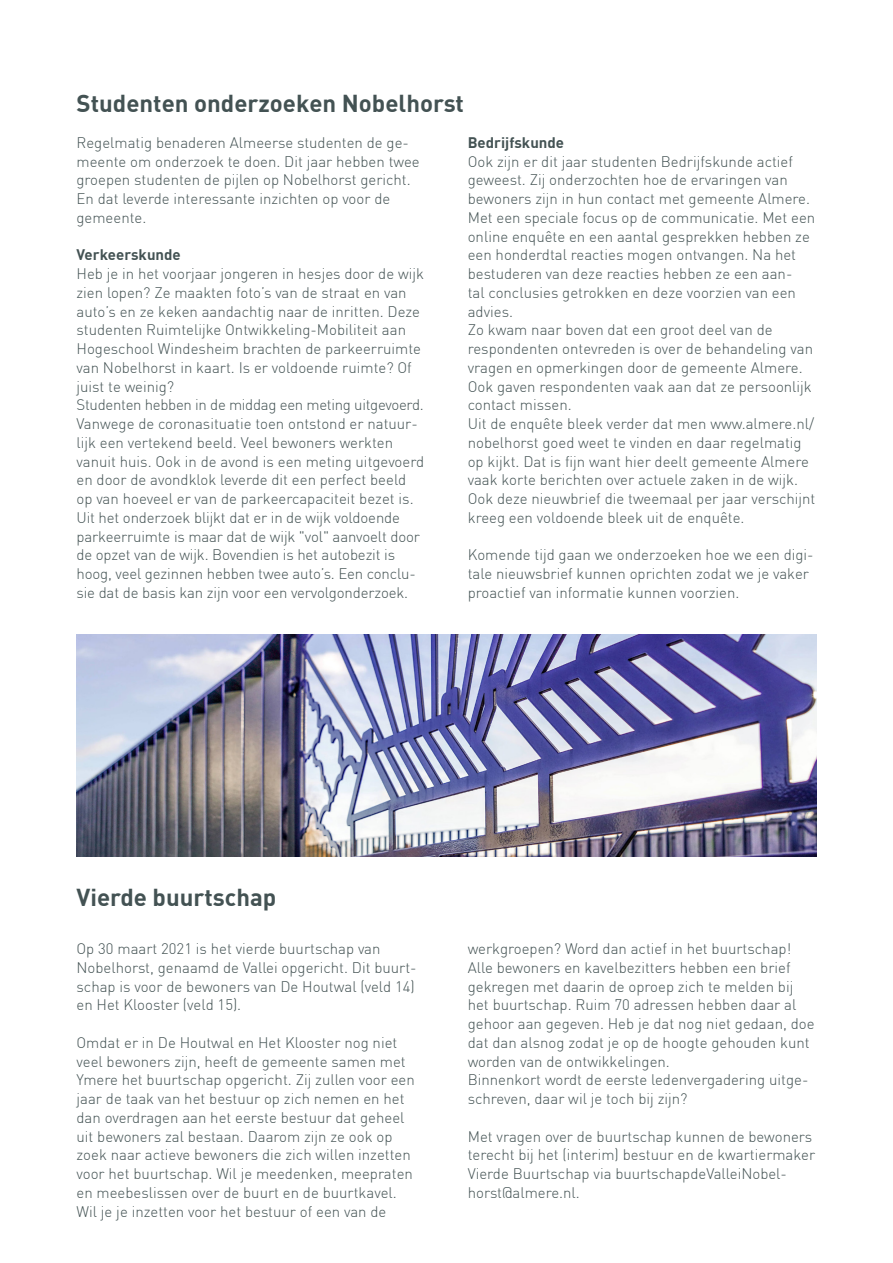
<style>
.page{position:relative;width:893px;height:1263px;background:#fff}
.page>*{position:absolute;margin:0;border:0;box-sizing:border-box;transform-origin:0 0}
.Kop{font:700 24px "DIN";color:#435253}
.t1{font:300 15px/18.8px "DIN";color:#435253}
.Tussenkopje{font:700 15px "DIN";color:#435253}
</style>
<div class="page">
<img style="left:77px;top:635px;width:739px;height:221px">
<p class="Kop" style="left:77px;top:88px;width:389px">Studenten onderzoeken Nobelhorst</p>
<p class="t1" style="left:77px;top:133px;width:345px">Regelmatig benaderen Almeerse studenten de ge&shy;meente om onderzoek te doen. Dit jaar hebben twee groepen studenten de pijlen op Nobelhorst gericht.<br>En dat leverde interessante inzichten op voor de gemeente.</p>
<p class="Tussenkopje" style="left:77px;top:245px;width:106px">Verkeerskunde</p>
<p class="t1" style="left:77px;top:264px;width:349px">Heb je in het voorjaar jongeren in hesjes door de wijk zien lopen? Ze maakten foto’s van de straat en van auto’s en ze keken aandachtig naar de inritten. Deze studenten Ruimtelijke Ontwikkeling- Mobiliteit aan Hogeschool Windesheim brachten de parkeerruimte van Nobelhorst in kaart. Is er voldoende ruimte? Of juist te weinig?</p>
<p class="t1" style="left:77px;top:395px;width:349px">Studenten hebben in de middag een meting uitgevoerd.<br>Vanwege de coronasituatie toen ontstond er natuur&shy;lijk een vertekend beeld. Veel bewoners werkten vanuit huis. Ook in de avond is een meting uitgevoerd en door de avondklok leverde dit een perfect beeld op van hoeveel er van de parkeercapaciteit bezet is.</p>
<p class="t1" style="left:77px;top:508px;width:345px">Uit het onderzoek blijkt dat er in de wijk voldoende parkeerruimte is maar dat de wijk "vol" aanvoelt door de opzet van de wijk. Bovendien is het autobezit is hoog, veel gezinnen hebben twee auto’s. Een conclu&shy;sie dat de basis kan zijn voor een vervolgonderzoek.</p>
<p class="Tussenkopje" style="left:468px;top:133px;width:98px">Bedrijfskunde</p>
<p class="t1" style="left:468px;top:152px;width:349px">Ook zijn er dit jaar studenten Bedrijfskunde actief geweest. Zij onderzochten hoe de ervaringen van bewoners zijn in hun contact met gemeente Almere.<br>Met een speciale focus op de communicatie. Met een online enquête en een aantal gesprekken hebben ze een honderdtal reacties mogen ontvangen. Na het bestuderen van deze reacties hebben ze een aan-<br>tal conclusies getrokken en deze voorzien van een advies.</p>
<p class="t1" style="left:468px;top:320px;width:347px">Zo kwam naar boven dat een groot deel van de respondenten ontevreden is over de behandeling van vragen en opmerkingen door de gemeente Almere.<br>Ook gaven respondenten vaak aan dat ze persoonlijk contact missen.</p>
<p class="t1" style="left:468px;top:414px;width:349px">Uit de enquête bleek verder dat men www.almere.nl/ nobelhorst goed weet te vinden en daar regelmatig op kijkt. Dat is fijn want hier deelt gemeente Almere vaak korte berichten over actuele zaken in de wijk.<br>Ook deze nieuwbrief die tweemaal per jaar verschijnt kreeg een voldoende bleek uit de enquête.</p>
<p class="t1" style="left:468px;top:545px;width:347px">Komende tijd gaan we onderzoeken hoe we een digi&shy;tale nieuwsbrief kunnen oprichten zodat we je vaker proactief van informatie kunnen voorzien.</p>
<p class="Kop" style="left:77px;top:882px;width:201px">Vierde buurtschap</p>
<p class="t1" style="left:77px;top:939px;width:342px">Op 30 maart 2021 is het vierde buurtschap van Nobelhorst, genaamd de Vallei opgericht. Dit buurt&shy;schap is voor de bewoners van De Houtwal (veld 14) en Het Klooster (veld 15).</p>
<p class="t1" style="left:77px;top:1033px;width:340px">Omdat er in De Houtwal en Het Klooster nog niet veel bewoners zijn, heeft de gemeente samen met Ymere het buurtschap opgericht. Zij zullen voor een jaar de taak van het bestuur op zich nemen en het dan overdragen aan het eerste bestuur dat geheel uit bewoners zal bestaan. Daarom zijn ze ook op zoek naar actieve bewoners die zich willen inzetten voor het buurtschap. Wil je meedenken, meepraten en meebeslissen over de buurt en de buurtkavel.<br>Wil je je inzetten voor het bestuur of een van de</p>
<p class="t1" style="left:468px;top:939px;width:325px">werkgroepen? Word dan actief in het buurtschap!</p>
<p class="t1" style="left:468px;top:958px;width:348px">Alle bewoners en kavelbezitters hebben een brief gekregen met daarin de oproep zich te melden bij het buurtschap. Ruim 70 adressen hebben daar al gehoor aan gegeven. Heb je dat nog niet gedaan, doe dat dan alsnog zodat je op de hoogte gehouden kunt worden van de ontwikkelingen.</p>
<p class="t1" style="left:468px;top:1070px;width:342px">Binnenkort wordt de eerste ledenvergadering uitge&shy;schreven, daar wil je toch bij zijn?</p>
<p class="t1" style="left:468px;top:1127px;width:349px">Met vragen over de buurtschap kunnen de bewoners terecht bij het (interim) bestuur en de kwartiermaker Vierde Buurtschap via buurtschapdeValleiNobel&shy;horst@almere.nl.</p>
</div>
